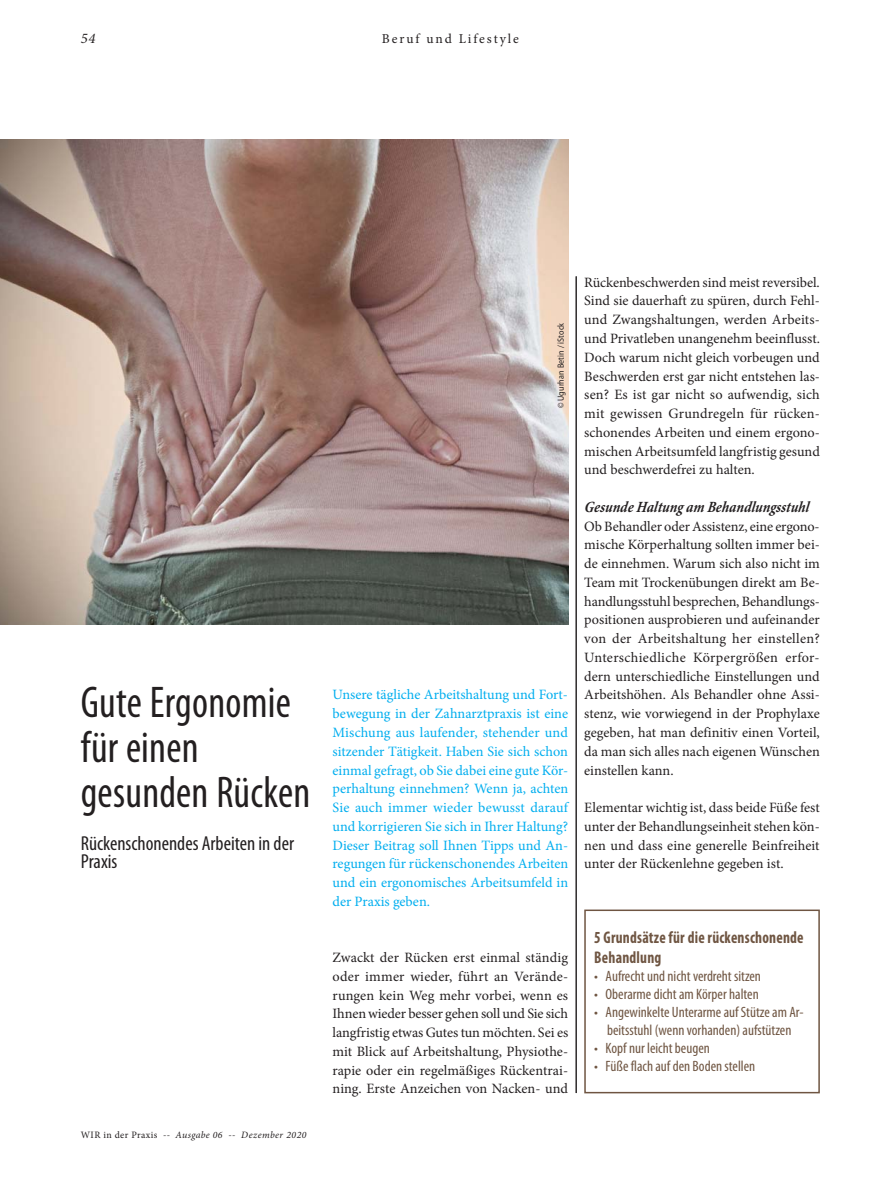
<style>
.page{position:relative;width:893px;height:1187px;background:#fff}
.page>*{position:absolute;margin:0;border:0;box-sizing:border-box;transform-origin:0 0}
.t1{font:condensed 44.55px/45px "Myriad Pro";letter-spacing:.005em;color:#231f20;scale:.93 1}
.t2{font:condensed 20.25px/18.8px "Myriad Pro";color:#231f20}
.t3{font:700 condensed 16.95px/19.5px "Myriad Pro";letter-spacing:.015em;color:#6f5542;scale:.9 1}
.t4{font:italic 700 15.6px "Minion Pro";letter-spacing:.005em;color:#231f20;scale:.87 1}
.t5{font:condensed 15px/18px "Myriad Pro";color:#6f5542;text-align:center}
.t6{font:italic 14.7px "Minion Pro";color:#231f20}
.t7{font:14.25px/18.8px "Minion Pro";color:#231f20;text-align:justify}
.t8{font:14.25px/18.8px "Minion Pro";color:#00aeef;text-align:justify}
.t9{font:13.5px "Minion Pro";letter-spacing:.14em;color:#231f20}
.t10{font:italic 9.75px "Minion Pro";letter-spacing:.045em;color:#231f20}
.t11{font:9px "Myriad Pro";letter-spacing:.015em;color:#231f20;scale:.9 1}
.s1{font-style:normal}
</style>
<div class="page">
<hr style="left:576px;top:276px;width:1px;height:816px;background:#231f20">
<img style="left:0;top:139px;width:569px;height:485px">
<div style="left:584px;top:909px;width:236px;height:184px;border:2px solid #6f5542"></div>
<p class="t6" style="left:81px;top:32px;width:16px">54</p>
<p class="t9" style="left:382px;top:33px;width:139px">Beruf und Lifestyle</p>
<h1 class="t1" style="left:81px;top:684px;width:248px">Gute Ergonomie für einen gesunden Rücken</h1>
<h2 class="t2" style="left:81px;top:835px;width:215px">Rückenschonendes Arbeiten in der<br>Praxis</h2>
<p class="t10" style="left:81px;top:1130px;width:227px"><span class="s1">WIR in der Praxis</span> -- Ausgabe 06 -- Dezember 2020</p>
<p class="t11" style="left:555px;top:408px;width:97px;rotate:-90deg">© Ugurhan Betin / iStock</p>
<p class="t8" style="left:333px;top:686px;width:237px">Unsere tägliche Arbeitshaltung und Fort&shy;bewegung in der Zahnarztpraxis ist eine Mischung aus laufender, stehender und sitzender Tätigkeit. Haben Sie sich schon einmal gefragt, ob Sie dabei eine gute Kör&shy;perhaltung einnehmen? Wenn ja, achten Sie auch immer wieder bewusst darauf und korrigieren Sie sich in Ihrer Haltung?<br>Dieser Beitrag soll Ihnen Tipps und An&shy;regungen für rückenschonendes Arbeiten und ein ergonomisches Arbeitsumfeld in der Praxis geben.</p>
<p class="t7" style="left:333px;top:949px;width:237px">Zwackt der Rücken erst einmal ständig oder immer wieder, führt an Verände&shy;rungen kein Weg mehr vorbei, wenn es Ihnen wieder besser gehen soll und Sie sich langfristig etwas Gutes tun möchten. Sei es mit Blick auf Arbeitshaltung, Physiothe&shy;rapie oder ein regelmäßiges Rückentrai&shy;ning. Erste Anzeichen von Nacken- und</p>
<p class="t7" style="left:584px;top:274px;width:237px">Rückenbeschwerden sind meist reversibel.<br>Sind sie dauerhaft zu spüren, durch Fehl&shy;und Zwangshaltungen, werden Arbeits&shy;und Privatleben unangenehm beeinflusst.<br>Doch warum nicht gleich vorbeugen und Beschwerden erst gar nicht entstehen las&shy;sen? Es ist gar nicht so aufwendig, sich mit gewissen Grundregeln für rücken&shy;schonendes Arbeiten und einem ergono&shy;mischen Arbeitsumfeld langfristig gesund und beschwerdefrei zu halten.</p>
<p class="t4" style="left:584px;top:500px;width:260px">Gesunde Haltung am Behandlungsstuhl</p>
<p class="t7" style="left:584px;top:518px;width:237px">Ob Behandler oder Assistenz, eine ergono&shy;mische Körperhaltung sollten immer bei&shy;de einnehmen. Warum sich also nicht im Team mit Trockenübungen direkt am Be&shy;handlungsstuhl besprechen, Behandlungs&shy;positionen ausprobieren und aufeinander von der Arbeitshaltung her einstellen?<br>Unterschiedliche Körpergrößen erfor&shy;dern unterschiedliche Einstellungen und Arbeitshöhen. Als Behandler ohne Assi&shy;stenz, wie vorwiegend in der Prophylaxe gegeben, hat man definitiv einen Vorteil, da man sich alles nach eigenen Wünschen einstellen kann.</p>
<p class="t7" style="left:584px;top:799px;width:237px">Elementar wichtig ist, dass beide Füße fest unter der Behandlungseinheit stehen kön&shy;nen und dass eine generelle Beinfreiheit unter der Rückenlehne gegeben ist.</p>
<p class="t3" style="left:594px;top:929px;width:234px">5 Grundsätze für die rückenschonende<br>Behandlung</p>
<p class="t5" style="left:594px;top:968px;width:168px">• Aufrecht und nicht verdreht sitzen</p>
<p class="t5" style="left:594px;top:986px;width:166px">• Oberarme dicht am Körper halten</p>
<p class="t5" style="left:594px;top:1004px;width:211px">• Angewinkelte Unterarme auf Stütze am Ar&shy;beitsstuhl (wenn vorhanden) aufstützen</p>
<p class="t5" style="left:594px;top:1040px;width:117px">• Kopf nur leicht beugen</p>
<p class="t5" style="left:594px;top:1058px;width:162px">• Füße flach auf den Boden stellen</p>
</div>
